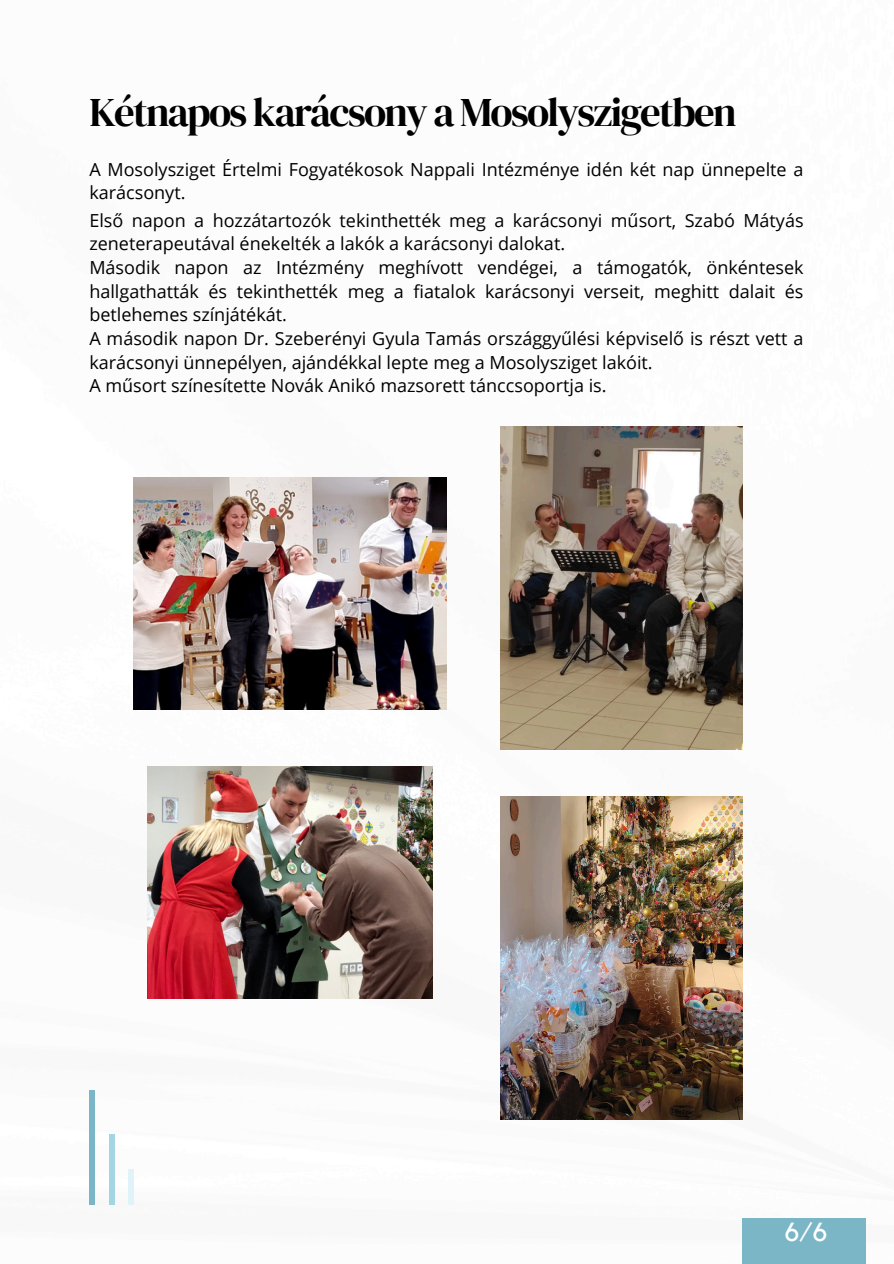
<style>
.page{position:relative;width:894px;height:1264px;background:#fff}
.page>*{position:absolute;margin:0;border:0;box-sizing:border-box;transform-origin:0 0}
.t1{font:40.65px "DM Serif Display";letter-spacing:-.04em;color:#000}
.t2{font:26.1px "Kollektif";color:#fff}
.t3{font:18px/23.7px "Open Sans";color:#000}
</style>
<div class="page">
<div style="left:742px;top:1218px;width:123px;height:45px;background:#7bb6c6"></div>
<img style="left:500px;top:427px;width:242px;height:322px">
<img style="left:133px;top:477px;width:313px;height:232px">
<img style="left:500px;top:796px;width:242px;height:323px">
<img style="left:148px;top:766px;width:284px;height:232px">
<div style="left:89px;top:1090px;width:6px;height:115px;background:#7bb6c6"></div>
<div style="left:109px;top:1134px;width:5px;height:71px;background:#a4d5e2"></div>
<div style="left:128px;top:1169px;width:6px;height:36px;background:#e0f3f9"></div>
<p class="t1" style="left:89px;top:84px;width:648px">Kétnapos karácsony a Mosolyszigetben</p>
<p class="t3" style="left:89px;top:157px;width:715px">A Mosolysziget Értelmi Fogyatékosok Nappali Intézménye idén két nap ünnepelte a karácsonyt.</p>
<p class="t3" style="left:89px;top:208px;width:715px">Első napon a hozzátartozók tekinthették meg a karácsonyi műsort, Szabó Mátyás zeneterapeutával énekelték a lakók a karácsonyi dalokat.</p>
<p class="t3" style="left:89px;top:255px;width:715px;text-align:justify">Második napon az Intézmény meghívott vendégei, a támogatók, önkéntesek hallgathatták és tekinthették meg a fiatalok karácsonyi verseit, meghitt dalait és betlehemes színjátékát.</p>
<p class="t3" style="left:89px;top:326px;width:715px">A második napon Dr. Szeberényi Gyula Tamás országgyűlési képviselő is részt vett a karácsonyi ünnepélyen, ajándékkal lepte meg a Mosolysziget lakóit.</p>
<p class="t3" style="left:89px;top:373px;width:518px">A műsort színesítette Novák Anikó mazsorett tánccsoportja is.</p>
<h1 class="t2" style="left:784px;top:1219px;width:44px">6/6</h1>
</div>
